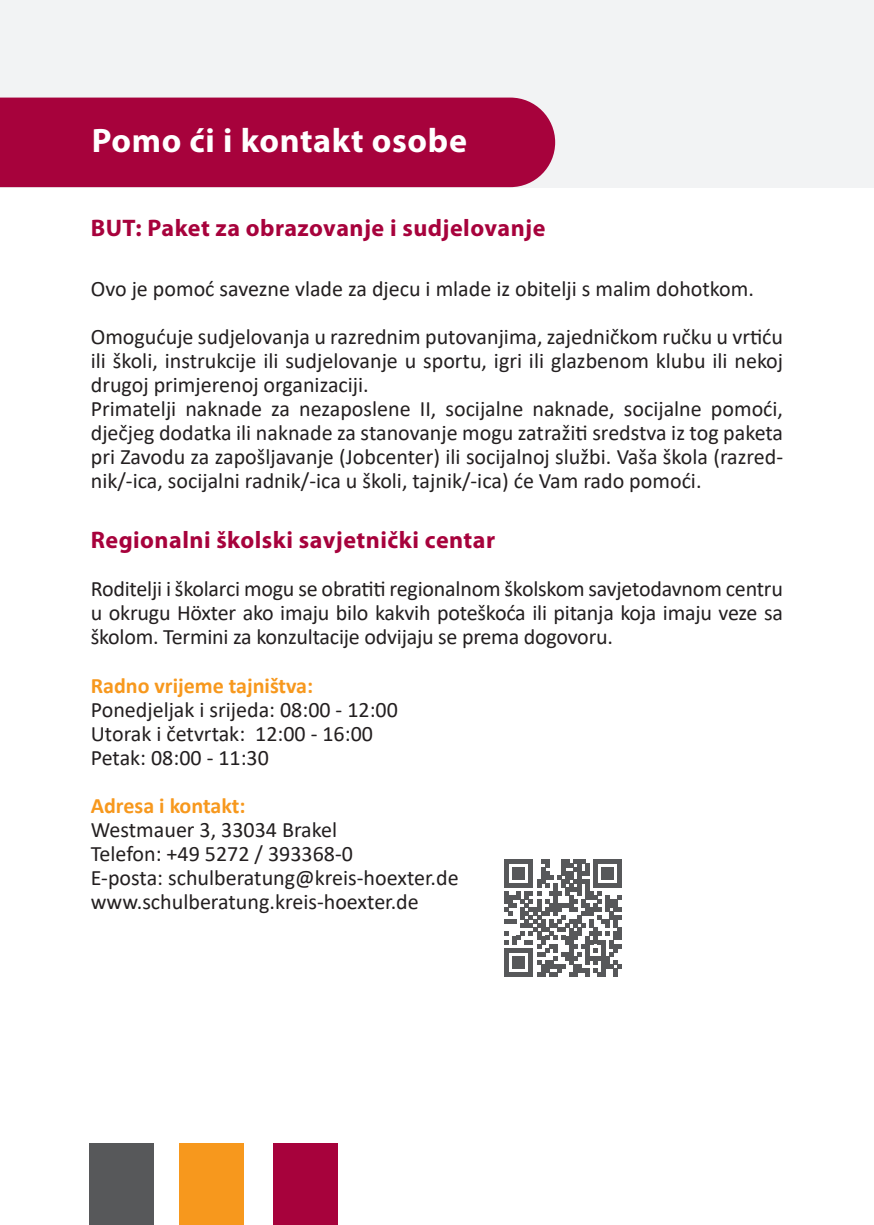
<style>
.page{position:relative;width:874px;height:1225px;background:#fff}
.page>*{position:absolute;margin:0;border:0;box-sizing:border-box;transform-origin:0 0}
.t1{font:700 34px "Myriad Pro";letter-spacing:.02em;color:#fff}
.t2{font:700 24px "Myriad Pro";letter-spacing:.02em;color:#a7023c}
.t3{font:22px/24px "Calibri";color:#231f20;text-align:justify}
.t4{font:700 22px "Calibri";color:#f7981d}
</style>
<div class="page">
<div style="left:0;top:0;width:873px;height:187px;background:#f2f3f4"></div>
<div style="left:0;top:98px;width:555px;height:89px;background:#a7023c"></div>
<div style="left:90px;top:1143px;width:64px;height:82px;background:#57585a"></div>
<div style="left:179px;top:1143px;width:64px;height:82px;background:#f7981d"></div>
<div style="left:273px;top:1143px;width:65px;height:82px;background:#a7023c"></div>
<svg style="left:504px;top:859px;width:117px;height:117px"></svg>
<p class="t1" style="left:92px;top:118px;width:376px">Pomo ći i kontakt osobe</p>
<p class="t2" style="left:91px;top:213px;width:456px">BUT: Paket za obrazovanje i sudjelovanje</p>
<p class="t3" style="left:91px;top:276px;width:664px">Ovo je pomoć savezne vlade za djecu i mlade iz obitelji s malim dohotkom.</p>
<p class="t3" style="left:91px;top:324px;width:693px">Omogućuje sudjelovanja u razrednim putovanjima, zajedničkom ručku u vrtiću ili školi, instrukcije ili sudjelovanje u sportu, igri ili glazbenom klubu ili nekoj drugoj primjerenoj organizaciji.</p>
<p class="t3" style="left:91px;top:396px;width:693px">Primatelji naknade za nezaposlene II, socijalne naknade, socijalne pomoći, dječjeg dodatka ili naknade za stanovanje mogu zatražiti sredstva iz tog paketa pri Zavodu za zapošljavanje (Jobcenter) ili socijalnoj službi. Vaša škola (razred&shy;nik/-ica, socijalni radnik/-ica u školi, tajnik/-ica) će Vam rado pomoći.</p>
<p class="t2" style="left:91px;top:525px;width:405px">Regionalni školski savjetnički centar</p>
<p class="t3" style="left:91px;top:576px;width:693px">Roditelji i školarci mogu se obratiti regionalnom školskom savjetodavnom centru u okrugu Höxter ako imaju bilo kakvih poteškoća ili pitanja koja imaju veze sa školom. Termini za konzultacije odvijaju se prema dogovoru.</p>
<p class="t4" style="left:91px;top:669px;width:224px">Radno vrijeme tajništva:</p>
<p class="t3" style="left:91px;top:696px;width:308px">Ponedjeljak i srijeda: 08:00 - 12:00</p>
<p class="t3" style="left:91px;top:720px;width:283px">Utorak i četvrtak: 12:00 - 16:00</p>
<p class="t3" style="left:91px;top:744px;width:179px">Petak: 08:00 - 11:30</p>
<p class="t4" style="left:91px;top:789px;width:156px">Adresa i kontakt:</p>
<p class="t3" style="left:91px;top:816px;width:248px">Westmauer 3, 33034 Brakel</p>
<p class="t3" style="left:91px;top:840px;width:263px">Telefon: +49 5272 / 393368-0</p>
<p class="t3" style="left:91px;top:864px;width:369px">E-posta: schulberatung@kreis-hoexter.de</p>
<p class="t3" style="left:91px;top:888px;width:329px">www.schulberatung.kreis-hoexter.de</p>
</div>
